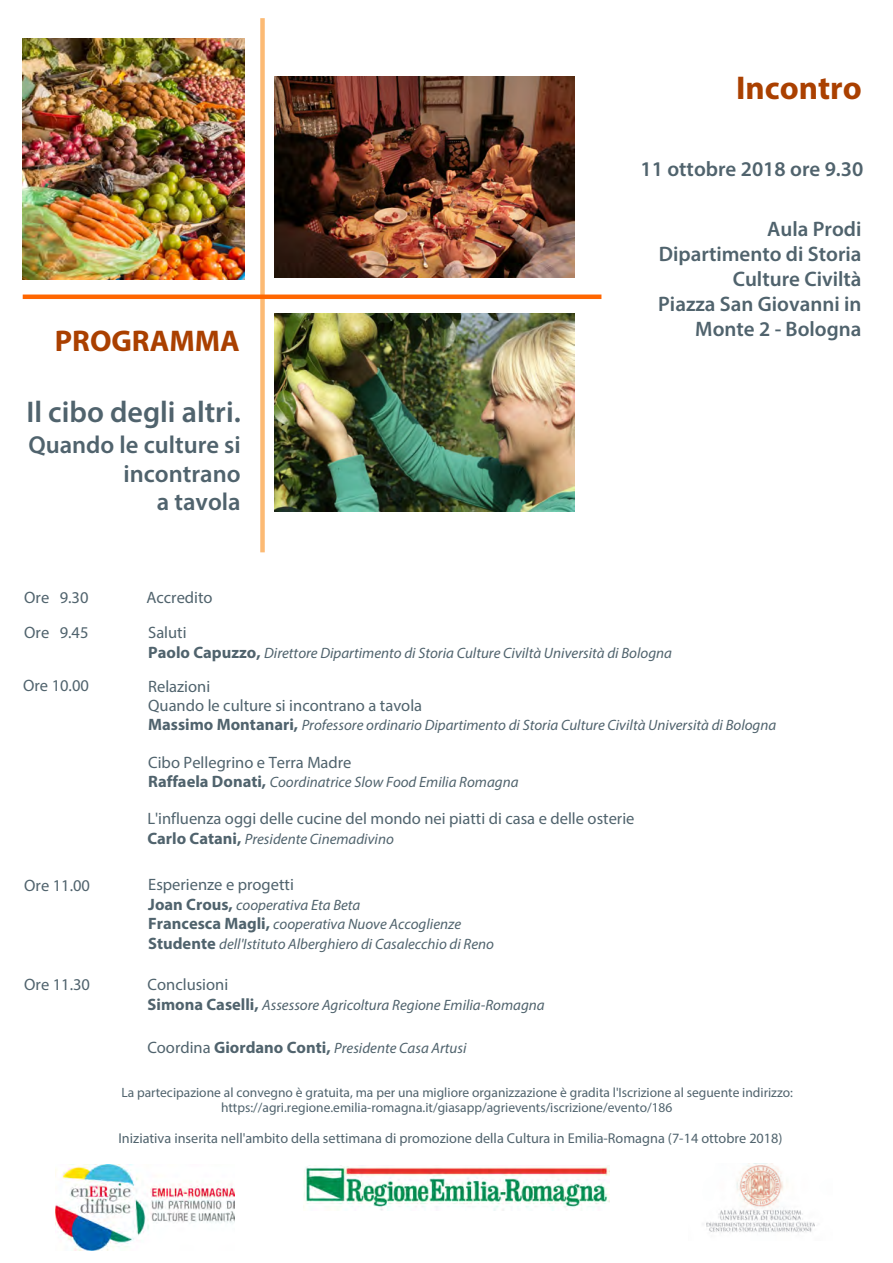
<style>
.page{position:relative;width:893px;height:1263px;background:#fff}
.page>*{position:absolute;margin:0;border:0;box-sizing:border-box;transform-origin:0 0}
.t1{font:700 33px "Myriad Pro";color:#aa4000}
.t2{font:600 30px "Myriad Pro";color:#50636d}
.t3{font:700 30px "Myriad Pro";color:#aa4000}
.t4{font:600 24.6px/29px "Myriad Pro";color:#50636d;text-align:right}
.t5{font:600 21px/25.2px "Myriad Pro";color:#50636d;text-align:right}
.t6{font:16.5px/19.8px "Myriad Pro";color:#50636d}
.t7{font:italic 15px/18.8px "Myriad Pro";color:#50636d}
.t8{font:14.25px "Myriad Pro";color:#50636d}
.t9{font:13.5px/15.5px "Myriad Pro";color:#50636d}
.s1{font-weight:700;font-style:normal;font-size:16.5px}
.s2{font-style:normal;font-size:16.5px}
</style>
<div class="page">
<img style="left:274px;top:77px;width:301px;height:201px">
<img style="left:274px;top:313px;width:300px;height:198px">
<img style="left:23px;top:39px;width:222px;height:241px">
<div style="left:260px;top:18px;width:5px;height:534px;background:#fcba74"></div>
<div style="left:23px;top:294px;width:578px;height:5px;background:#f60"></div>
<img style="left:304px;top:1165px;width:305px;height:45px">
<img style="left:56px;top:1165px;width:179px;height:85px">
<img style="left:706px;top:1163px;width:109px;height:70px">
<h1 class="t1" style="left:736px;top:67px;width:127px">Incontro</h1>
<h2 class="t3" style="left:55px;top:322px;width:187px">PROGRAMMA</h2>
<h2 class="t2" style="left:26px;top:393px;width:216px">Il cibo degli altri.</h2>
<h3 class="t4" style="left:28px;top:429px;width:214px">Quando le culture si incontrano<br>a tavola</h3>
<h3 class="t5" style="left:640px;top:156px;width:224px">11 ottobre 2018 ore 9.30</h3>
<h3 class="t5" style="left:658px;top:215px;width:205px">Aula Prodi<br>Dipartimento di Storia<br>Culture Civiltà<br>Piazza San Giovanni in<br>Monte 2 - Bologna</h3>
<p class="t6" style="left:24px;top:588px;width:66px">Ore 9.30</p>
<p class="t6" style="left:146px;top:588px;width:68px">Accredito</p>
<p class="t6" style="left:24px;top:623px;width:66px">Ore 9.45</p>
<p class="t6" style="left:148px;top:623px;width:40px">Saluti</p>
<p class="t7" style="left:148px;top:643px;width:525px"><span class="s1">Paolo Capuzzo,</span> Direttore Dipartimento di Storia Culture Civiltà Università di Bologna</p>
<p class="t6" style="left:23px;top:675px;width:67px">Ore 10.00</p>
<p class="t6" style="left:24px;top:875px;width:67px">Ore 11.00</p>
<p class="t6" style="left:24px;top:975px;width:67px">Ore 11.30</p>
<p class="t6" style="left:148px;top:676px;width:275px">Relazioni<br>Quando le culture si incontrano a tavola</p>
<p class="t7" style="left:148px;top:716px;width:630px"><span class="s1">Massimo Montanari,</span> Professore ordinario Dipartimento di Storia Culture Civiltà Università di Bologna</p>
<p class="t6" style="left:148px;top:752px;width:205px">Cibo Pellegrino e Terra Madre</p>
<p class="t7" style="left:148px;top:772px;width:372px"><span class="s1">Raffaela Donati,</span> Coordinatrice Slow Food Emilia Romagna</p>
<p class="t6" style="left:147px;top:808px;width:489px">L'influenza oggi delle cucine del mondo nei piatti di casa e delle osterie</p>
<p class="t7" style="left:147px;top:829px;width:248px"><span class="s1">Carlo Catani,</span> Presidente Cinemadivino</p>
<p class="t6" style="left:148px;top:875px;width:147px">Esperienze e progetti</p>
<p class="t7" style="left:148px;top:895px;width:314px"><span class="s1">Joan Crous,</span> cooperativa Eta Beta<br><span class="s1">Francesca Magli,</span> cooperativa Nuove Accoglienze</p>
<p class="t7" style="left:148px;top:934px;width:347px"><span class="s1">Studente</span> dell'Istituto Alberghiero di Casalecchio di Reno</p>
<p class="t6" style="left:148px;top:974px;width:82px">Conclusioni</p>
<p class="t7" style="left:148px;top:995px;width:399px"><span class="s1">Simona Caselli,</span> Assessore Agricoltura Regione Emilia-Romagna</p>
<p class="t7" style="left:147px;top:1038px;width:321px"><span class="s2">Coordina</span> <span class="s1">Giordano Conti,</span> Presidente Casa Artusi</p>
<p class="t9" style="left:221px;top:1084px;width:573px;text-indent:-100px">La partecipazione al convegno è gratuita, ma per una migliore organizzazione è gradita l'Iscrizione al seguente indirizzo: https://agri.regione.emilia-romagna.it/giasapp/agrievents/iscrizione/evento/186</p>
<p class="t8" style="left:119px;top:1129px;width:665px">Iniziativa inserita nell'ambito della settimana di promozione della Cultura in Emilia-Romagna (7-14 ottobre 2018)</p>
</div>
